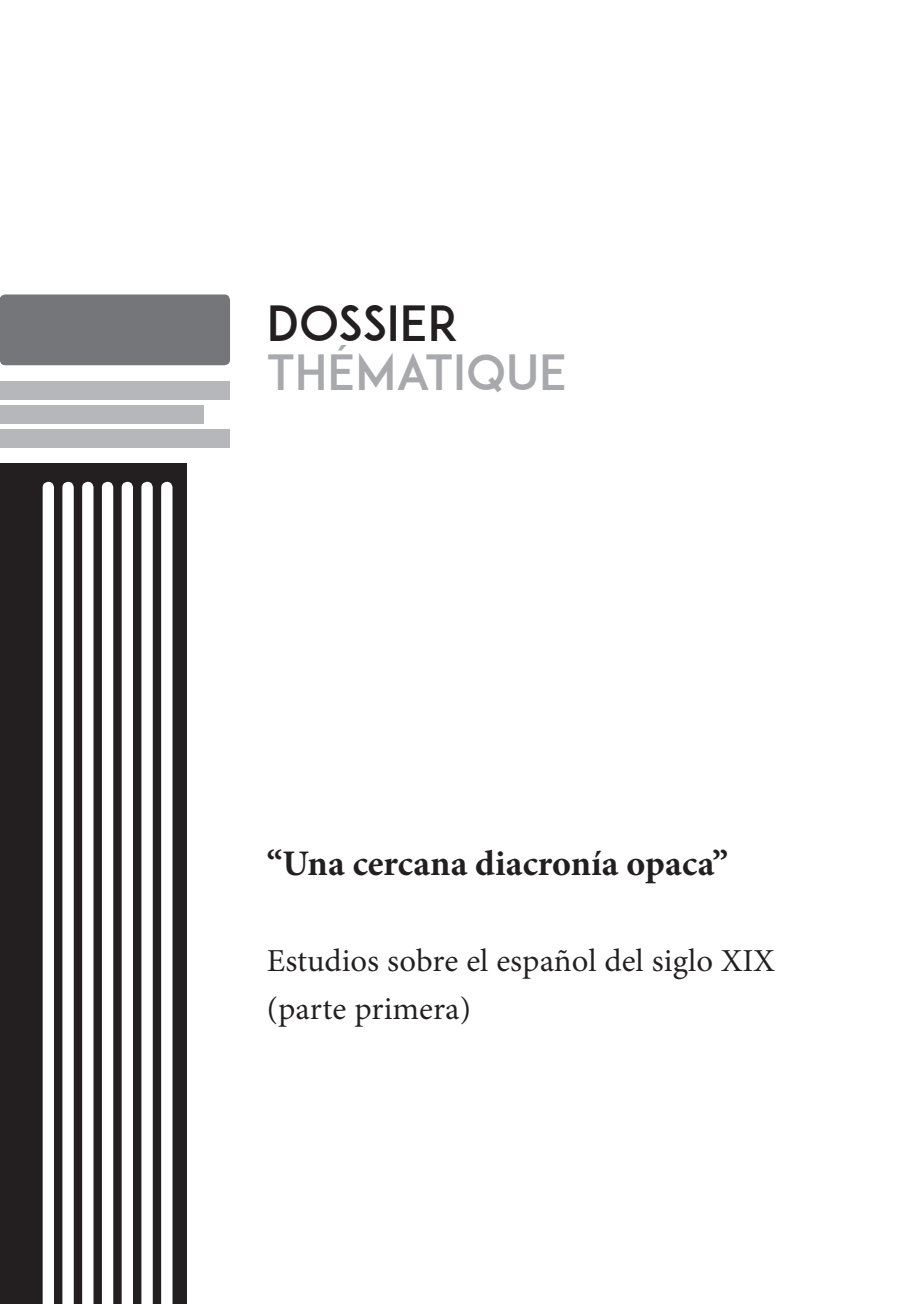
<style>
.page{position:relative;width:908px;height:1304px;background:#fff}
.page>*{position:absolute;margin:0;border:0;box-sizing:border-box;transform-origin:0 0}
.t1{font:48px "ADAM.CGPRO";color:#a8a9ad}
.t2{font:48px "ADAM.CGPRO";letter-spacing:-.01em;color:#231f20}
.t3{font:700 36px "Minion Pro";color:#231f20}
.t4{font:32px/48px "Minion Pro";color:#231f20}
</style>
<div class="page">
<div style="left:0;top:464px;width:187px;height:840px;background:#231f20"></div>
<svg style="left:161px;top:482px;width:11px;height:822px;background:#fbfbfb"></svg>
<svg style="left:141px;top:482px;width:12px;height:822px;background:#efefef"></svg>
<div style="left:122px;top:482px;width:11px;height:822px;background:#fff"></div>
<div style="left:102px;top:482px;width:11px;height:822px;background:#fff"></div>
<svg style="left:82px;top:482px;width:11px;height:822px;background:#fbfbfb"></svg>
<svg style="left:62px;top:482px;width:12px;height:822px;background:#efefef"></svg>
<div style="left:43px;top:482px;width:11px;height:822px;background:#fff"></div>
<div style="left:0;top:430px;width:230px;height:18px;background:#b6b7bb"></div>
<div style="left:0;top:406px;width:204px;height:18px;background:#b6b7bb"></div>
<div style="left:0;top:382px;width:230px;height:18px;background:#b6b7bb"></div>
<div style="left:0;top:294px;width:230px;height:71px;background:#757679;border-radius:6px"></div>
<h1 class="t2" style="left:266px;top:294px;width:193px">DOSSIER</h1>
<h1 class="t1" style="left:266px;top:344px;width:302px">THÉMATIQUE</h1>
<p class="t3" style="left:266px;top:842px;width:462px">“Una cercana diacronía opaca”</p>
<p class="t4" style="left:266px;top:938px;width:509px">Estudios sobre el español del siglo XIX (parte primera)</p>
</div>
